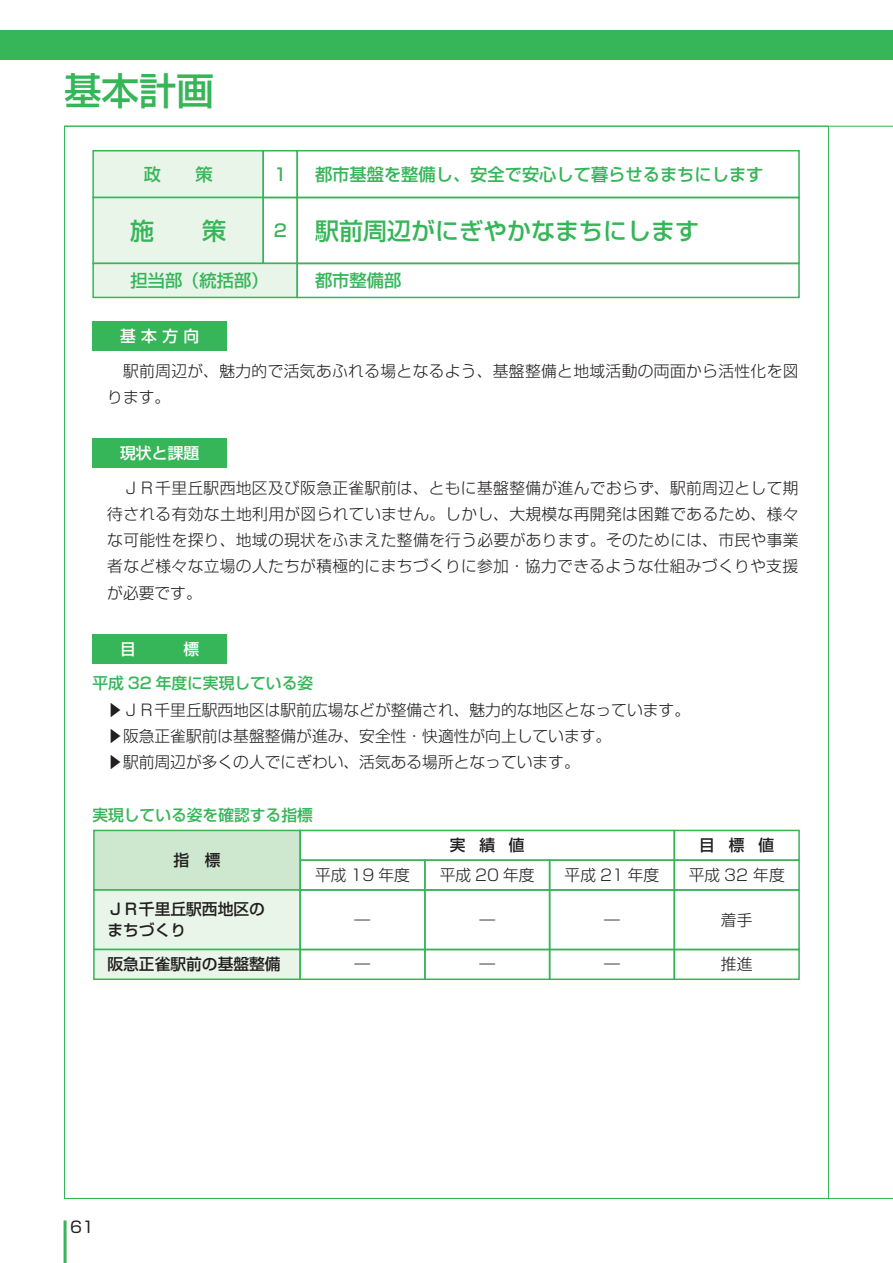
<style>
.page{position:relative;width:893px;height:1263px;background:#fff}
.page>*{position:absolute;margin:0;border:0;box-sizing:border-box;transform-origin:0 0}
.t1{font:500 37.5px "Shin Go Pro";color:#36b559}
.t2{font:500 24px "Shin Go Pro";color:#36b559}
.t3{font:500 17.25px "Shin Go Pro";color:#36b559}
.t4{font:300 15.75px/26.2px "Shin Go Pro";color:#231f20;text-align:justify}
.t5{font:300 15.75px/26.2px "Shin Go Pro";letter-spacing:.025em;color:#231f20}
.t6{font:500 15.75px/21px "Shin Go Pro";color:#231f20}
.t7{font:500 15.75px "Shin Go Pro";color:#36b559}
.t8{font:500 15.75px "Shin Go Pro";letter-spacing:.01em;color:#fff}
.t9{font:15.75px "Shin Go Pro";color:#231f20}
.s1{font-size:17.25px}
</style>
<div class="page">
<hr style="left:64px;top:1220px;width:3px;height:43px;background:#36b559">
<div style="left:0;top:30px;width:893px;height:30px;background:#36b559"></div>
<div style="left:93px;top:151px;width:170px;height:46px;background:#eaf5ea"></div>
<div style="left:92px;top:150px;width:172px;height:48px;border:2px solid #36b559"></div>
<div style="left:296px;top:150px;width:504px;height:48px;border:2px solid #36b559"></div>
<div style="left:262px;top:150px;width:36px;height:48px;border:2px solid #36b559"></div>
<div style="left:93px;top:197px;width:170px;height:66px;background:#eaf5ea"></div>
<div style="left:92px;top:197px;width:172px;height:67px;border:2px solid #36b559"></div>
<div style="left:296px;top:197px;width:504px;height:67px;border:2px solid #36b559"></div>
<div style="left:262px;top:197px;width:36px;height:67px;border:2px solid #36b559"></div>
<div style="left:93px;top:263px;width:204px;height:34px;background:#eaf5ea"></div>
<div style="left:92px;top:263px;width:206px;height:35px;border:2px solid #36b559"></div>
<div style="left:296px;top:263px;width:504px;height:35px;border:2px solid #36b559"></div>
<div style="left:92px;top:321px;width:135px;height:30px;background:#36b559"></div>
<div style="left:92px;top:438px;width:135px;height:30px;background:#36b559"></div>
<div style="left:92px;top:634px;width:135px;height:29px;background:#36b559"></div>
<div style="left:94px;top:830px;width:206px;height:60px;background:#cee7cf"></div>
<div style="left:93px;top:830px;width:208px;height:61px;border:2px solid #36b559"></div>
<div style="left:299px;top:830px;width:376px;height:31px;border:2px solid #36b559"></div>
<div style="left:674px;top:830px;width:126px;height:31px;border:2px solid #36b559"></div>
<div style="left:94px;top:890px;width:206px;height:59px;background:#eaf5ea"></div>
<div style="left:93px;top:889px;width:208px;height:61px;border:2px solid #36b559"></div>
<div style="left:94px;top:949px;width:206px;height:30px;background:#eaf5ea"></div>
<div style="left:93px;top:949px;width:208px;height:31px;border:2px solid #36b559"></div>
<div style="left:299px;top:889px;width:127px;height:61px;border:2px solid #36b559"></div>
<div style="left:299px;top:949px;width:127px;height:31px;border:2px solid #36b559"></div>
<div style="left:424px;top:889px;width:126px;height:61px;border:2px solid #36b559"></div>
<div style="left:424px;top:949px;width:126px;height:31px;border:2px solid #36b559"></div>
<div style="left:549px;top:949px;width:126px;height:31px;border:2px solid #36b559"></div>
<div style="left:674px;top:889px;width:126px;height:61px;border:2px solid #36b559"></div>
<div style="left:674px;top:949px;width:126px;height:31px;border:2px solid #36b559"></div>
<div style="left:299px;top:859px;width:127px;height:32px;border:2px solid #36b559"></div>
<div style="left:424px;top:859px;width:126px;height:32px;border:2px solid #36b559"></div>
<div style="left:549px;top:859px;width:126px;height:32px;border:2px solid #36b559"></div>
<div style="left:674px;top:859px;width:126px;height:32px;border:2px solid #36b559"></div>
<h1 class="t1" style="left:64px;top:60px;width:152px">基本計画</h1>
<p class="t3" style="left:144px;top:160px;width:71px">政　　策</p>
<p class="t3" style="left:274px;top:160px;width:15px">1</p>
<p class="t3" style="left:315px;top:160px;width:450px">都市基盤を整備し、安全で安心して暮らせるまちにします</p>
<h2 class="t2" style="left:130px;top:211px;width:98px">施　　策</h2>
<h2 class="t2" style="left:274px;top:211px;width:427px"><span class="s1">2</span> 駅前周辺がにぎやかなまちにします</h2>
<p class="t3" style="left:131px;top:266px;width:139px">担当部（統括部）</p>
<p class="t3" style="left:315px;top:266px;width:88px">都市整備部</p>
<p class="t8" style="left:120px;top:323px;width:81px">基本方向</p>
<p class="t5" style="left:107px;top:355px;width:693px;text-indent:16px">駅前周辺が、魅力的で活気あふれる場となるよう、基盤整備と地域活動の両面から活性化を図ります。</p>
<p class="t8" style="left:120px;top:440px;width:81px">現状と課題</p>
<p class="t4" style="left:107px;top:472px;width:693px;text-indent:16px">ＪＲ千里丘駅西地区及び阪急正雀駅前は、ともに基盤整備が進んでおらず、駅前周辺として期待される有効な土地利用が図られていません。しかし、大規模な再開発は困難であるため、様々な可能性を探り、地域の現状をふまえた整備を行う必要があります。そのためには、市民や事業者など様々な立場の人たちが積極的にまちづくりに参加・協力できるような仕組みづくりや支援が必要です。</p>
<p class="t8" style="left:120px;top:636px;width:17px">目</p>
<p class="t8" style="left:184px;top:636px;width:17px">標</p>
<p class="t7" style="left:92px;top:670px;width:222px">平成 32 年度に実現している姿</p>
<p class="t4" style="left:107px;top:694px;width:584px;text-align:left">▶ＪＲ千里丘駅西地区は駅前広場などが整備され、魅力的な地区となっています。▶阪急正雀駅前は基盤整備が進み、安全性・快適性が向上しています。<br>▶駅前周辺が多くの人でにぎわい、活気ある場所となっています。</p>
<p class="t7" style="left:92px;top:802px;width:222px">実現している姿を確認する指標</p>
<p class="t6" style="left:173px;top:848px;width:49px">指　標</p>
<p class="t6" style="left:450px;top:833px;width:76px">実績値</p>
<p class="t6" style="left:699px;top:833px;width:76px">目標値</p>
<p class="t4" style="left:315px;top:860px;width:96px">平成 19 年度</p>
<p class="t4" style="left:440px;top:860px;width:96px">平成 20 年度</p>
<p class="t4" style="left:565px;top:860px;width:96px">平成 21 年度</p>
<p class="t4" style="left:689px;top:860px;width:98px">平成 32 年度</p>
<p class="t6" style="left:107px;top:897px;width:159px">ＪＲ千里丘駅西地区のまちづくり</p>
<p class="t6" style="left:107px;top:952px;width:175px">阪急正雀駅前の基盤整備</p>
<p class="t4" style="left:355px;top:905px;width:17px">―</p>
<p class="t4" style="left:355px;top:949px;width:17px">―</p>
<p class="t9" style="left:70px;top:1214px;width:25px">61</p>
<p class="t4" style="left:479px;top:905px;width:17px">―</p>
<p class="t4" style="left:479px;top:949px;width:17px">―</p>
<p class="t4" style="left:604px;top:905px;width:17px">―</p>
<p class="t4" style="left:604px;top:949px;width:17px">―</p>
<p class="t4" style="left:721px;top:905px;width:33px">着手</p>
<p class="t4" style="left:721px;top:949px;width:33px">推進</p>
</div>
